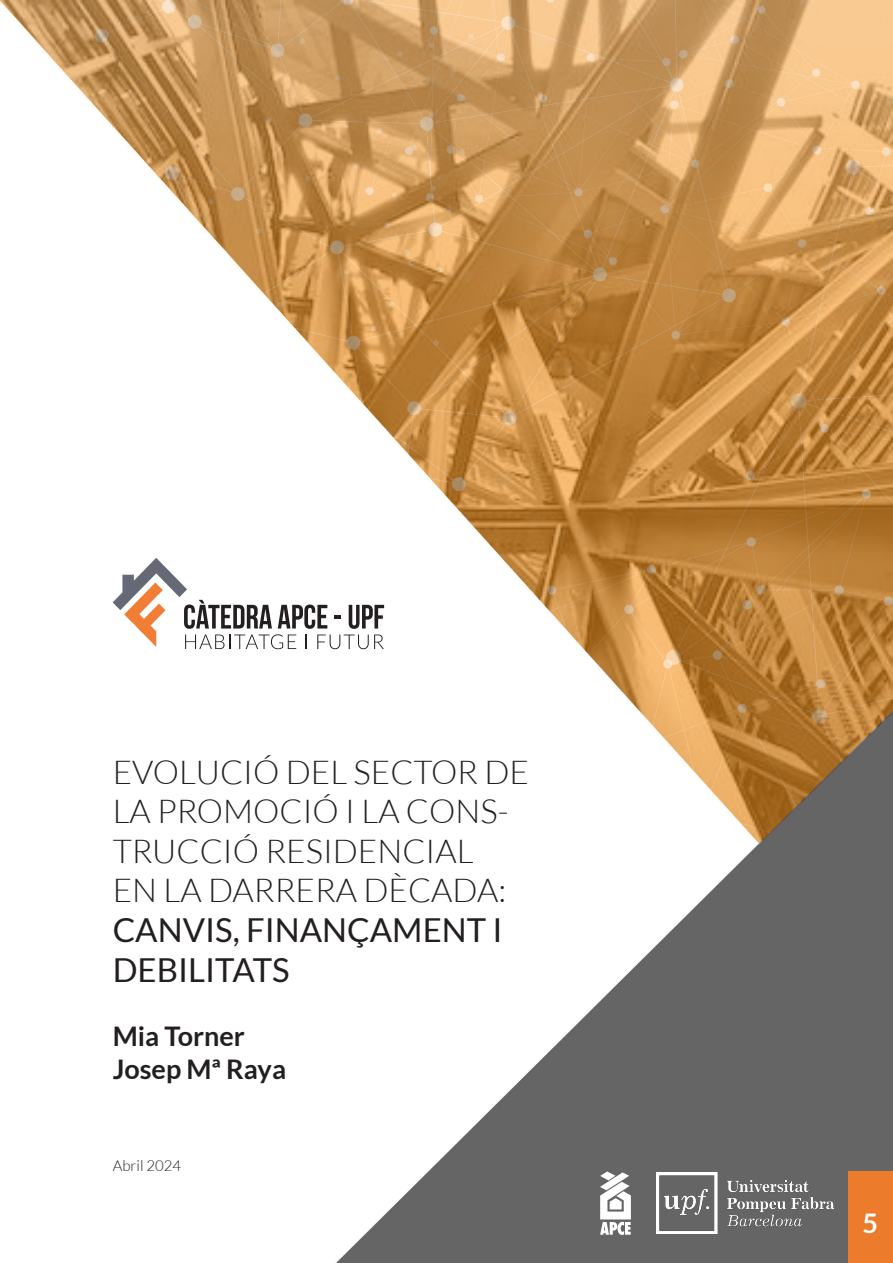
<style>
.page{position:relative;width:893px;height:1263px;background:#fff}
.page>*{position:absolute;margin:0;border:0;box-sizing:border-box;transform-origin:0 0}
.t1{font:300 33px/39.6px "Lato";color:#231f20}
.t2{font:33px/39.6px "Lato";color:#231f20}
.t3{font:700 27px "Lato";color:#231f20}
.t4{font:700 27px "Lato";color:#fff}
.t5{font:300 15px "Lato";color:#231f20}
</style>
<div class="page">
<img style="left:336px;top:844px;width:557px;height:419px">
<div style="left:848px;top:1171px;width:45px;height:92px;background:#ec7b2c"></div>
<img style="left:657px;top:1173px;width:176px;height:61px">
<svg style="left:600px;top:1171px;width:31px;height:64px"></svg>
<img style="left:0;top:0;width:893px;height:844px">
<p class="t1" style="left:113px;top:752px;width:418px">EVOLUCIÓ DEL SECTOR DE<br>LA PROMOCIÓ I LA CONS-<br>TRUCCIÓ RESIDENCIAL<br>EN LA DARRERA DÈCADA:</p>
<p class="t2" style="left:113px;top:910px;width:392px">CANVIS, FINANÇAMENT I<br>DEBILITATS</p>
<p class="t3" style="left:113px;top:1021px;width:134px">Mia Torner</p>
<p class="t3" style="left:113px;top:1053px;width:175px">Josep Mª Raya</p>
<p class="t5" style="left:113px;top:1157px;width:70px">Abril 2024</p>
<p class="t4" style="left:862px;top:1208px;width:17px">5</p>
</div>
